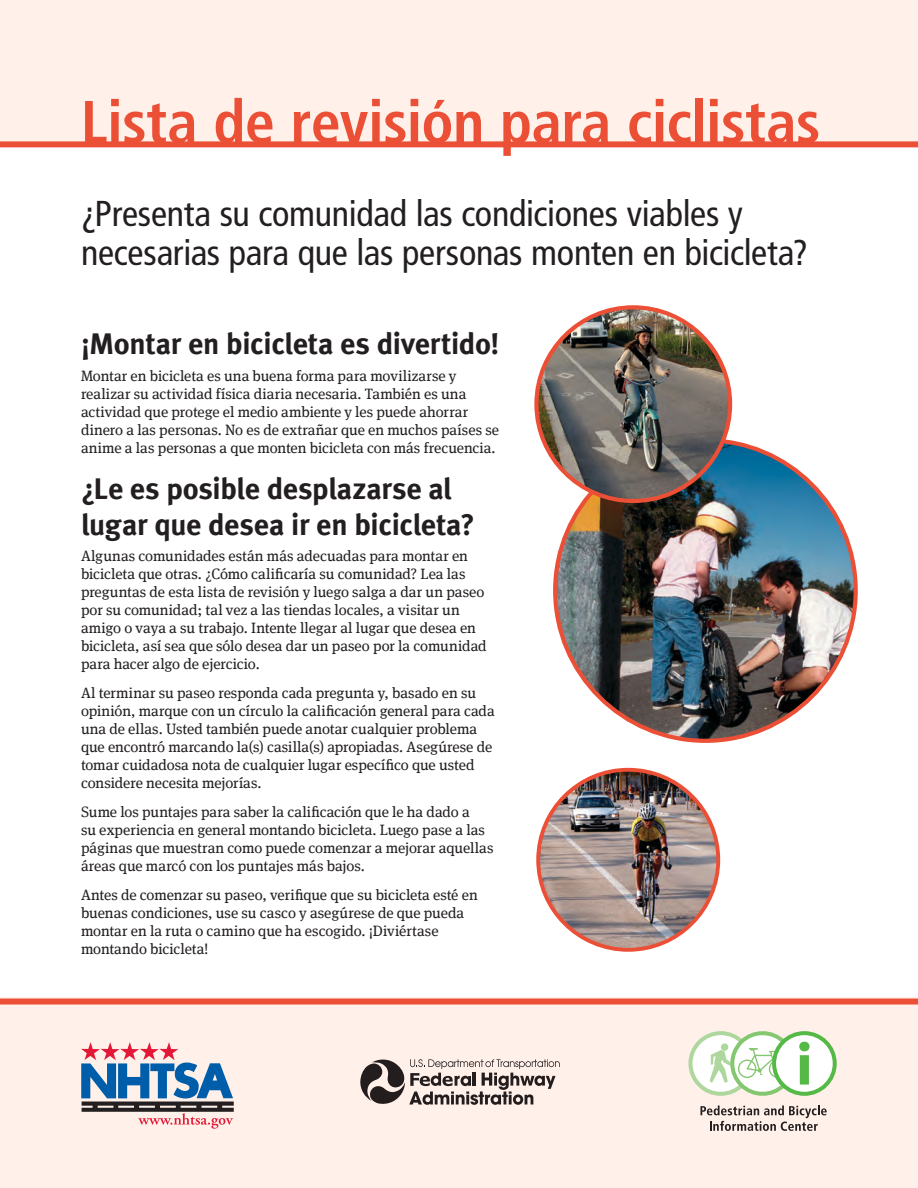
<style>
.page{position:relative;width:918px;height:1188px;background:#fff}
.page>*{position:absolute;margin:0;border:0;box-sizing:border-box;transform-origin:0 0}
.t1{font:700 condensed 60px "Frutiger LT Std";letter-spacing:-.01em;color:#eb4f36}
.t2{font:condensed 36px/39px "Frutiger LT Std";letter-spacing:-.01em;color:#231f20}
.t3{font:700 30px/36px "Meta";letter-spacing:-.01em;color:#231f20}
.bodyText{font:15px/18px "Meta Serif";color:#231f20}
</style>
<div class="page">
<div style="left:0;top:0;width:918px;height:141px;background:#fff0e9"></div>
<div style="left:0;top:141px;width:918px;height:6px;background:#eb4f36"></div>
<div style="left:0;top:998px;width:918px;height:190px;background:#fff0e9"></div>
<div style="left:0;top:999px;width:918px;height:6px;background:#eb4f36"></div>
<img style="left:538px;top:770px;width:180px;height:180px;border-radius:90px">
<div style="left:536px;top:768px;width:184px;height:184px;border:4px solid #eb4f36;border-radius:50%"></div>
<img style="left:555px;top:440px;width:301px;height:301px;border-radius:150px">
<img style="left:536px;top:307px;width:194px;height:194px;border-radius:97px">
<div style="left:534px;top:305px;width:198px;height:198px;border:4px solid #eb4f36;border-radius:50%"></div>
<svg style="left:360px;top:1059px;width:200px;height:46px"></svg>
<svg style="left:81px;top:1042px;width:153px;height:87px"></svg>
<svg style="left:690px;top:1033px;width:61px;height:61px"></svg>
<div style="left:688px;top:1031px;width:65px;height:65px;border:4px solid #add79c;border-radius:50%"></div>
<svg style="left:774px;top:1033px;width:61px;height:61px"></svg>
<div style="left:772px;top:1031px;width:65px;height:65px;border:4px solid #55b947;border-radius:50%"></div>
<svg style="left:700px;top:1031px;width:127px;height:100px"></svg>
<p class="t1" style="left:81px;top:87px;width:741px">Lista de revisión para ciclistas</p>
<h1 class="t2" style="left:81px;top:195px;width:729px">¿Presenta su comunidad las condiciones viables y necesarias para que las personas monten en bicicleta?</h1>
<h2 class="t3" style="left:81px;top:326px;width:420px">¡Montar en bicicleta es divertido!</h2>
<p class="bodyText" style="left:81px;top:366px;width:420px">Montar en bicicleta es una buena forma para movilizarse y realizar su actividad física diaria necesaria. También es una actividad que protege el medio ambiente y les puede ahorrar dinero a las personas. No es de extrañar que en muchos países se anime a las personas a que monten bicicleta con más frecuencia.</p>
<h2 class="t3" style="left:81px;top:471px;width:395px">¿Le es posible desplazarse al lugar que desea ir en bicicleta?</h2>
<p class="bodyText" style="left:81px;top:547px;width:407px">Algunas comunidades están más adecuadas para montar en bicicleta que otras. ¿Cómo calificaría su comunidad? Lea las preguntas de esta lista de revisión y luego salga a dar un paseo por su comunidad; tal vez a las tiendas locales, a visitar un amigo o vaya a su trabajo. Intente llegar al lugar que desea en bicicleta, así sea que sólo desea dar un paseo por la comunidad para hacer algo de ejercicio.</p>
<p class="bodyText" style="left:81px;top:684px;width:415px">Al terminar su paseo responda cada pregunta y, basado en su opinión, marque con un círculo la calificación general para cada una de ellas. Usted también puede anotar cualquier problema que encontró marcando la(s) casilla(s) apropiadas. Asegúrese de tomar cuidadosa nota de cualquier lugar específico que usted considere necesita mejorías.</p>
<p class="bodyText" style="left:81px;top:803px;width:414px">Sume los puntajes para saber la calificación que le ha dado a<br>su experiencia en general montando bicicleta. Luego pase a las páginas que muestran como puede comenzar a mejorar aquellas áreas que marcó con los puntajes más bajos.</p>
<p class="bodyText" style="left:81px;top:885px;width:398px">Antes de comenzar su paseo, verifique que su bicicleta esté en buenas condiciones, use su casco y asegúrese de que pueda montar en la ruta o camino que ha escogido. ¡Diviértase montando bicicleta!</p>
</div>
